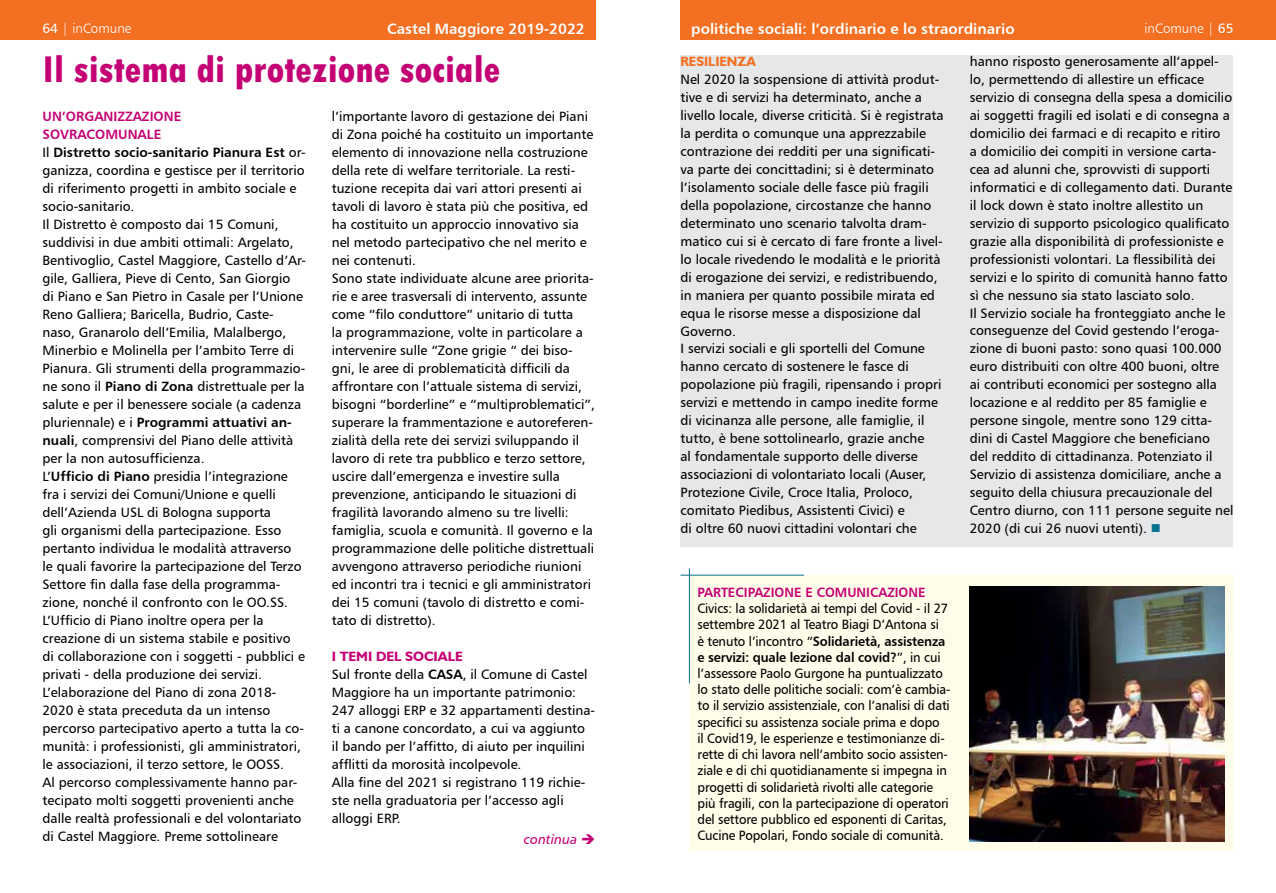
<style>
.page{position:relative;width:1276px;height:893px;background:#fff}
.page>*{position:absolute;margin:0;border:0;box-sizing:border-box;transform-origin:0 0}
.t1{font:800 condensed 39px "Tw Cen";color:#c40075}
.t2{font:15px "Humanist 777 BT Bold B";color:#fff}
.t3{font:13.5px/18px "Humanist 777 BT Roman B";color:#000}
.t4{font:13.5px/16.2px "Humanist 777 BT Roman B";color:#000;scale:.95 1}
.t5{font:13.5px/18px "Humanist 777 BT Bold B";color:#000}
.t6{font:13.5px/16.2px "Humanist 777 BT Bold B";color:#000;scale:.95 1}
.t7{font:13.5px "Humanist 777 BT Bold B";color:#c40075}
.t8{font:13.5px "Humanist 777 BT Light B";color:#fff}
.t9{font:700 13.5px "Humanist 521 BT";color:#c40075}
.t10{font:700 13.5px "Humanist 521 BT";color:#f36f21;scale:.96 1}
.t11{font:13.5px "Humanist 777 BT Italic B";color:#c40075}
.s1{font-family:"Humanist 777 BT Roman B"}
.s2{color:#00708f}
.s3{font-family:"Humanist 777 BT Bold B"}
.s4{color:#c40075}
</style>
<div class="page">
<div style="left:680px;top:0;width:596px;height:39px;background:#f36f21"></div>
<div style="left:0;top:0;width:595px;height:39px;background:#f36f21"></div>
<div style="left:680px;top:55px;width:553px;height:492px;background:#e6e7e8"></div>
<div style="left:689px;top:575px;width:544px;height:275px;background:#fffde9"></div>
<hr style="left:689px;top:568px;width:1px;height:115px;background:#00708f">
<hr style="left:680px;top:575px;width:124px;height:1px;background:#00708f">
<img style="left:969px;top:587px;width:256px;height:255px">
<p class="t8" style="left:43px;top:20px;width:90px"><span class="s1">64</span> | inComune</p>
<p class="t2" style="left:387px;top:19px;width:199px">Castel Maggiore 2019-2022</p>
<p class="t2" style="left:691px;top:19px;width:325px">politiche sociali: l’ordinario e lo straordinario</p>
<p class="t3" style="left:969px;top:52px;width:265px">hanno risposto generosamente all’appel&shy;lo, permettendo di allestire un efficace servizio di consegna della spesa a domicilio ai soggetti fragili ed isolati e di consegna a domicilio dei farmaci e di recapito e ritiro<br>a domicilio dei compiti in versione carta&shy;cea ad alunni che, sprovvisti di supporti informatici e di collegamento dati. Durante il lock down è stato inoltre allestito un servizio di supporto psicologico qualificato grazie alla disponibilità di professioniste e professionisti volontari. La flessibilità dei servizi e lo spirito di comunità hanno fatto sì che nessuno sia stato lasciato solo.<br>Il Servizio sociale ha fronteggiato anche le conseguenze del Covid gestendo l’eroga&shy;zione di buoni pasto: sono quasi 100.000 euro distribuiti con oltre 400 buoni, oltre<br>ai contributi economici per sostegno alla locazione e al reddito per 85 famiglie e persone singole, mentre sono 129 citta&shy;dini di Castel Maggiore che beneficiano<br>del reddito di cittadinanza. Potenziato il Servizio di assistenza domiciliare, anche a seguito della chiusura precauzionale del Centro diurno, con 111 persone seguite nel 2020 (di cui 26 nuovi utenti). <span class="s2">■</span></p>
<p class="t8" style="left:1144px;top:20px;width:90px">inComune | <span class="s1">65</span></p>
<h1 class="t1" style="left:43px;top:47px;width:459px">Il sistema di protezione sociale</h1>
<p class="t10" style="left:680px;top:53px;width:80px">RESILIENZA</p>
<p class="t3" style="left:680px;top:70px;width:264px">Nel 2020 la sospensione di attività produt&shy;tive e di servizi ha determinato, anche a livello locale, diverse criticità. Si è registrata la perdita o comunque una apprezzabile contrazione dei redditi per una significati&shy;va parte dei concittadini; si è determinato l’isolamento sociale delle fasce più fragili della popolazione, circostanze che hanno determinato uno scenario talvolta dram&shy;matico cui si è cercato di fare fronte a livel&shy;lo locale rivedendo le modalità e le priorità di erogazione dei servizi, e redistribuendo, in maniera per quanto possibile mirata ed equa le risorse messe a disposizione dal Governo.<br>I servizi sociali e gli sportelli del Comune hanno cercato di sostenere le fasce di popolazione più fragili, ripensando i propri servizi e mettendo in campo inedite forme di vicinanza alle persone, alle famiglie, il tutto, è bene sottolinearlo, grazie anche<br>al fondamentale supporto delle diverse associazioni di volontariato locali (Auser, Protezione Civile, Croce Italia, Proloco, comitato Piedibus, Assistenti Civici) e<br>di oltre 60 nuovi cittadini volontari che</p>
<p class="t3" style="left:332px;top:107px;width:265px">l’importante lavoro di gestazione dei Piani di Zona poiché ha costituito un importante elemento di innovazione nella costruzione della rete di welfare territoriale. La resti&shy;tuzione recepita dai vari attori presenti ai tavoli di lavoro è stata più che positiva, ed ha costituito un approccio innovativo sia nel metodo partecipativo che nel merito e nei contenuti.<br>Sono state individuate alcune aree priorita&shy;rie e aree trasversali di intervento, assunte come “filo conduttore” unitario di tutta<br>la programmazione, volte in particolare a intervenire sulle “Zone grigie “ dei biso&shy;gni, le aree di problematicità difficili da affrontare con l’attuale sistema di servizi, bisogni “borderline” e “multiproblematici”, superare la frammentazione e autoreferen&shy;zialità della rete dei servizi sviluppando il lavoro di rete tra pubblico e terzo settore, uscire dall’emergenza e investire sulla prevenzione, anticipando le situazioni di fragilità lavorando almeno su tre livelli: famiglia, scuola e comunità. Il governo e la programmazione delle politiche distrettuali avvengono attraverso periodiche riunioni ed incontri tra i tecnici e gli amministratori dei 15 comuni (tavolo di distretto e comi&shy;tato di distretto).</p>
<p class="t9" style="left:332px;top:648px;width:132px">I TEMI DEL SOCIALE</p>
<p class="t3" style="left:332px;top:665px;width:265px">Sul fronte della <span class="s3">CASA</span>, il Comune di Castel Maggiore ha un importante patrimonio:<br>247 alloggi ERP e 32 appartamenti destina&shy;ti a canone concordato, a cui va aggiunto il bando per l’affitto, di aiuto per inquilini afflitti da morosità incolpevole.<br>Alla fine del 2021 si registrano 119 richie&shy;ste nella graduatoria per l’accesso agli alloggi ERP.</p>
<p class="t5" style="left:43px;top:107px;width:265px"><span class="s4">UN’ORGANIZZAZIONE<br>SOVRACOMUNALE<br></span><span class="s1">Il</span> Distretto socio-sanitario Pianura Est <span class="s1">or-</span></p>
<p class="t3" style="left:43px;top:161px;width:265px">ganizza, coordina e gestisce per il territorio di riferimento progetti in ambito sociale e socio-sanitario.<br>Il Distretto è composto dai 15 Comuni, suddivisi in due ambiti ottimali: Argelato, Bentivoglio, Castel Maggiore, Castello d’Ar&shy;gile, Galliera, Pieve di Cento, San Giorgio<br>di Piano e San Pietro in Casale per l’Unione Reno Galliera; Baricella, Budrio, Caste&shy;naso, Granarolo dell’Emilia, Malalbergo, Minerbio e Molinella per l’ambito Terre di Pianura. Gli strumenti della programmazio&shy;ne sono il <span class="s3">Piano di Zona</span> distrettuale per la salute e per il benessere sociale (a cadenza</p>
<p class="t5" style="left:43px;top:413px;width:251px"><span class="s1">pluriennale) e i</span> Programmi attuativi an-</p>
<p class="t3" style="left:43px;top:431px;width:264px"><span class="s3">nuali</span>, comprensivi del Piano delle attività per la non autosufficienza.<br>L’<span class="s3">Ufficio di Piano</span> presidia l’integrazione fra i servizi dei Comuni/Unione e quelli dell’Azienda USL di Bologna supporta<br>gli organismi della partecipazione. Esso pertanto individua le modalità attraverso le quali favorire la partecipazione del Terzo Settore fin dalla fase della programma&shy;zione, nonché il confronto con le OO.SS.<br>L’Ufficio di Piano inoltre opera per la creazione di un sistema stabile e positivo di collaborazione con i soggetti - pubblici e privati - della produzione dei servizi.<br>L’elaborazione del Piano di zona 2018- 2020 è stata preceduta da un intenso percorso partecipativo aperto a tutta la co&shy;munità: i professionisti, gli amministratori, le associazioni, il terzo settore, le OOSS.<br>Al percorso complessivamente hanno par&shy;tecipato molti soggetti provenienti anche dalle realtà professionali e del volontariato di Castel Maggiore. Preme sottolineare</p>
<p class="t7" style="left:697px;top:584px;width:229px">PARTECIPAZIONE E COMUNICAZIONE</p>
<p class="t4" style="left:697px;top:600px;width:265px">Civics: la solidarietà ai tempi del Covid - il 27 settembre 2021 al Teatro Biagi D’Antona si</p>
<p class="t6" style="left:697px;top:633px;width:262px"><span class="s1">è tenuto l’incontro “</span>Solidarietà, assistenza e servizi: quale lezione dal covid?<span class="s1">”, in cui</span></p>
<p class="t4" style="left:697px;top:665px;width:268px">l’assessore Paolo Gurgone ha puntualizzato lo stato delle politiche sociali: com’è cambia&shy;to il servizio assistenziale, con l’analisi di dati specifici su assistenza sociale prima e dopo<br>il Covid19, le esperienze e testimonianze di&shy;rette di chi lavora nell’ambito socio assisten&shy;ziale e di chi quotidianamente si impegna in progetti di solidarietà rivolti alle categorie più fragili, con la partecipazione di operatori del settore pubblico ed esponenti di Caritas, Cucine Popolari, Fondo sociale di comunità.</p>
<p class="t11" style="left:524px;top:831px;width:73px">continua ➔</p>
</div>
